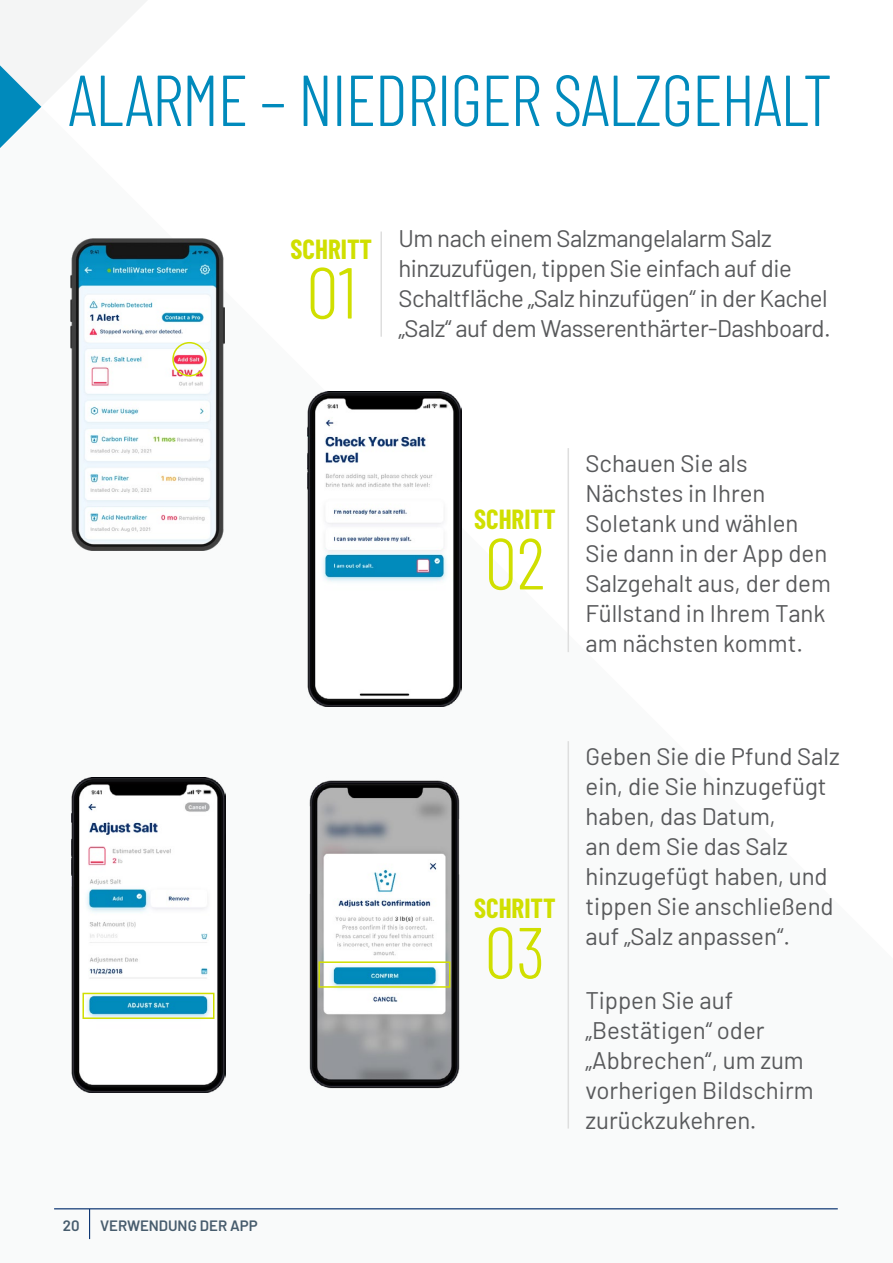
<style>
.page{position:relative;width:893px;height:1263px;background:#fff}
.page>*{position:absolute;margin:0;border:0;box-sizing:border-box;transform-origin:0 0}
.t1{font:300 72px "Barlow Condensed";letter-spacing:-.02em;color:#008abc}
.t2{font:300 72px "Barlow Condensed";color:#d0df00}
.t3{font:700 27px "Barlow Condensed";color:#d0df00}
.t4{font:24px/30px "Barlow";color:#58595b}
.t5{font:24px/30px "Barlow";letter-spacing:-.02em;color:#58595b}
.t6{font:600 15px "Barlow";color:#475c6d}
</style>
<div class="page">
<svg style="left:0;top:0;width:147px;height:148px"></svg>
<hr style="left:54px;top:1208px;width:784px;height:1px;background:#0c3471">
<hr style="left:89px;top:1209px;width:1px;height:30px;background:#0c3471">
<img style="left:70px;top:238px;width:155px;height:312px">
<div style="left:172px;top:342px;width:35px;height:34px;border:2px solid #d0df00;border-radius:50%"></div>
<img style="left:307px;top:392px;width:155px;height:315px">
<img style="left:71px;top:777px;width:155px;height:315px">
<img style="left:309px;top:780px;width:151px;height:309px">
<div style="left:318px;top:961px;width:132px;height:27px;border:2px solid #d0df00"></div>
<div style="left:82px;top:993px;width:132px;height:26px;border:2px solid #d0df00"></div>
<hr style="left:567px;top:741px;width:2px;height:387px;background:#dedede">
<hr style="left:380px;top:232px;width:2px;height:105px;background:#dedede">
<hr style="left:567px;top:448px;width:2px;height:204px;background:#dedede">
<h1 class="t1" style="left:68px;top:49px;width:765px">ALARME – NIEDRIGER SALZGEHALT</h1>
<p class="t3" style="left:291px;top:230px;width:83px">SCHRITT</p>
<h1 class="t2" style="left:307px;top:241px;width:51px">01</h1>
<p class="t5" style="left:398px;top:221px;width:434px">Um nach einem Salzmangelalarm Salz hinzuzufügen, tippen Sie einfach auf die Schaltfläche „Salz hinzufügen“ in der Kachel „Salz“ auf dem Wasserenthärter-Dashboard.</p>
<p class="t6" style="left:63px;top:1214px;width:18px">20</p>
<p class="t6" style="left:100px;top:1214px;width:159px">VERWENDUNG DER APP</p>
<p class="t3" style="left:474px;top:500px;width:83px">SCHRITT</p>
<h1 class="t2" style="left:485px;top:512px;width:62px">02</h1>
<p class="t4" style="left:585px;top:447px;width:247px">Schauen Sie als<br>Nächstes in Ihren<br>Soletank und wählen<br>Sie dann in der App den<br>Salzgehalt aus, der dem<br>Füllstand in Ihrem Tank am nächsten kommt.</p>
<p class="t3" style="left:474px;top:889px;width:83px">SCHRITT</p>
<h1 class="t2" style="left:485px;top:901px;width:62px">03</h1>
<p class="t4" style="left:585px;top:739px;width:256px">Geben Sie die Pfund Salz ein, die Sie hinzugefügt haben, das Datum,<br>an dem Sie das Salz hinzugefügt haben, und tippen Sie anschließend auf „Salz anpassen“.</p>
<p class="t4" style="left:585px;top:983px;width:230px">Tippen Sie auf „Bestätigen“ oder „Abbrechen“, um zum vorherigen Bildschirm zurückzukehren.</p>
</div>
